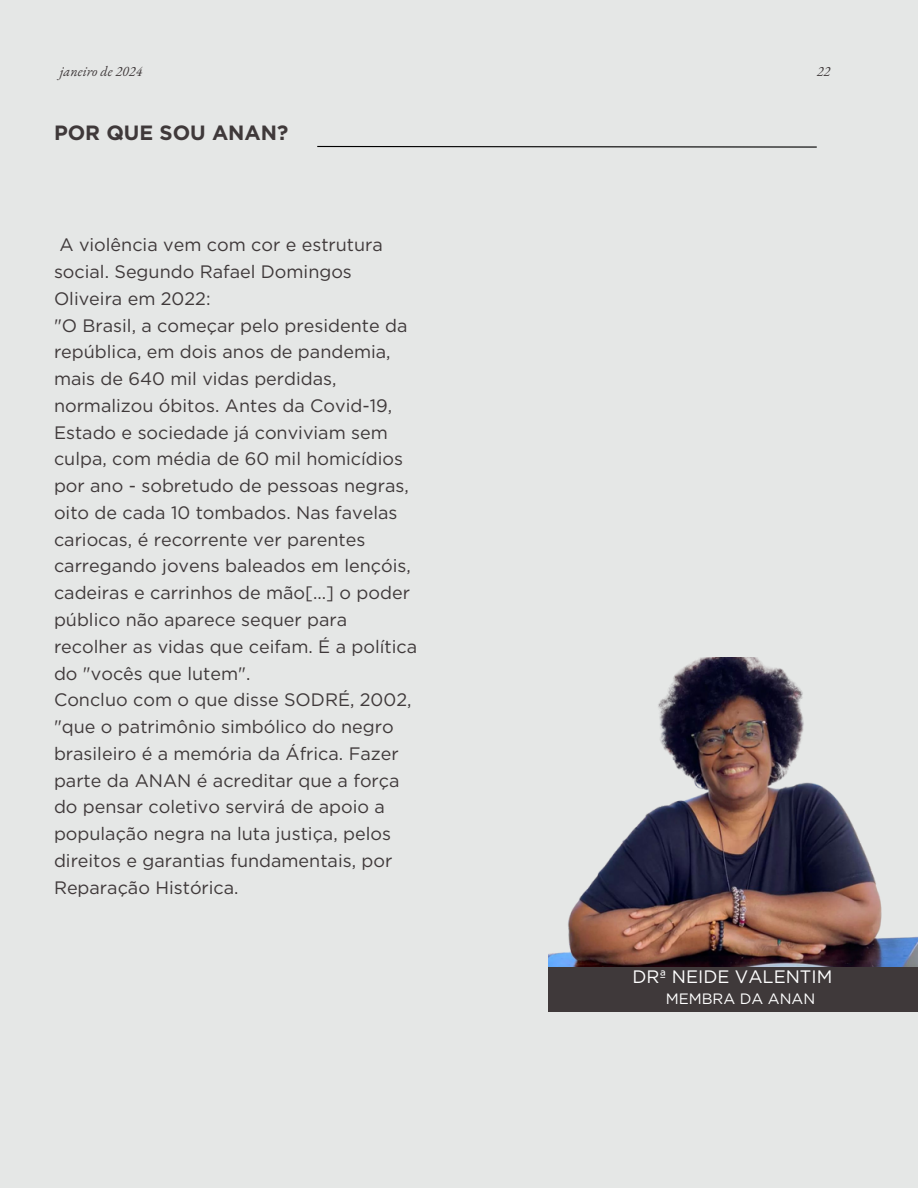
<style>
.page{position:relative;width:918px;height:1188px;background:#e5e7e6}
.page>*{position:absolute;margin:0;border:0;box-sizing:border-box;transform-origin:0 0}
.t1{font:700 20.7px "Gotham";color:#3f393a}
.t2{font:18px/26.7px "Gotham";color:#3f393a}
.t3{font:18px "Gotham";color:#fff}
.t4{font:15px "Gotham";color:#fff}
.t5{font:italic 14.1px "EB Garamond";color:#3f393a}
</style>
<div class="page">
<svg style="left:317px;top:145px;width:500px;height:3px"></svg>
<img style="left:548px;top:657px;width:370px;height:310px">
<div style="left:548px;top:967px;width:370px;height:45px;background:#3f393a"></div>
<h3 class="t5" style="left:60px;top:62px;width:84px">janeiro de 2024</h3>
<h1 class="t5" style="left:817px;top:62px;width:15px">22</h1>
<p class="t1" style="left:54px;top:120px;width:236px">POR QUE SOU ANAN?</p>
<p class="t2" style="left:54px;top:231px;width:365px;text-indent:5px">A violência vem com cor e estrutura social. Segundo Rafael Domingos Oliveira em 2022:<br>"O Brasil, a começar pelo presidente da república, em dois anos de pandemia, mais de 640 mil vidas perdidas, normalizou óbitos. Antes da Covid-19, Estado e sociedade já conviviam sem culpa, com média de 60 mil homicídios por ano - sobretudo de pessoas negras, oito de cada 10 tombados. Nas favelas cariocas, é recorrente ver parentes carregando jovens baleados em lençóis, cadeiras e carrinhos de mão[...] o poder público não aparece sequer para recolher as vidas que ceifam. É a política do "vocês que lutem".<br>Concluo com o que disse SODRÉ, 2002, "que o patrimônio simbólico do negro brasileiro é a memória da África. Fazer parte da ANAN é acreditar que a força do pensar coletivo servirá de apoio a população negra na luta justiça, pelos direitos e garantias fundamentais, por Reparação Histórica.</p>
<h2 class="t3" style="left:632px;top:965px;width:202px">DRª NEIDE VALENTIM</h2>
<h2 class="t4" style="left:666px;top:990px;width:151px">MEMBRA DA ANAN</h2>
</div>
